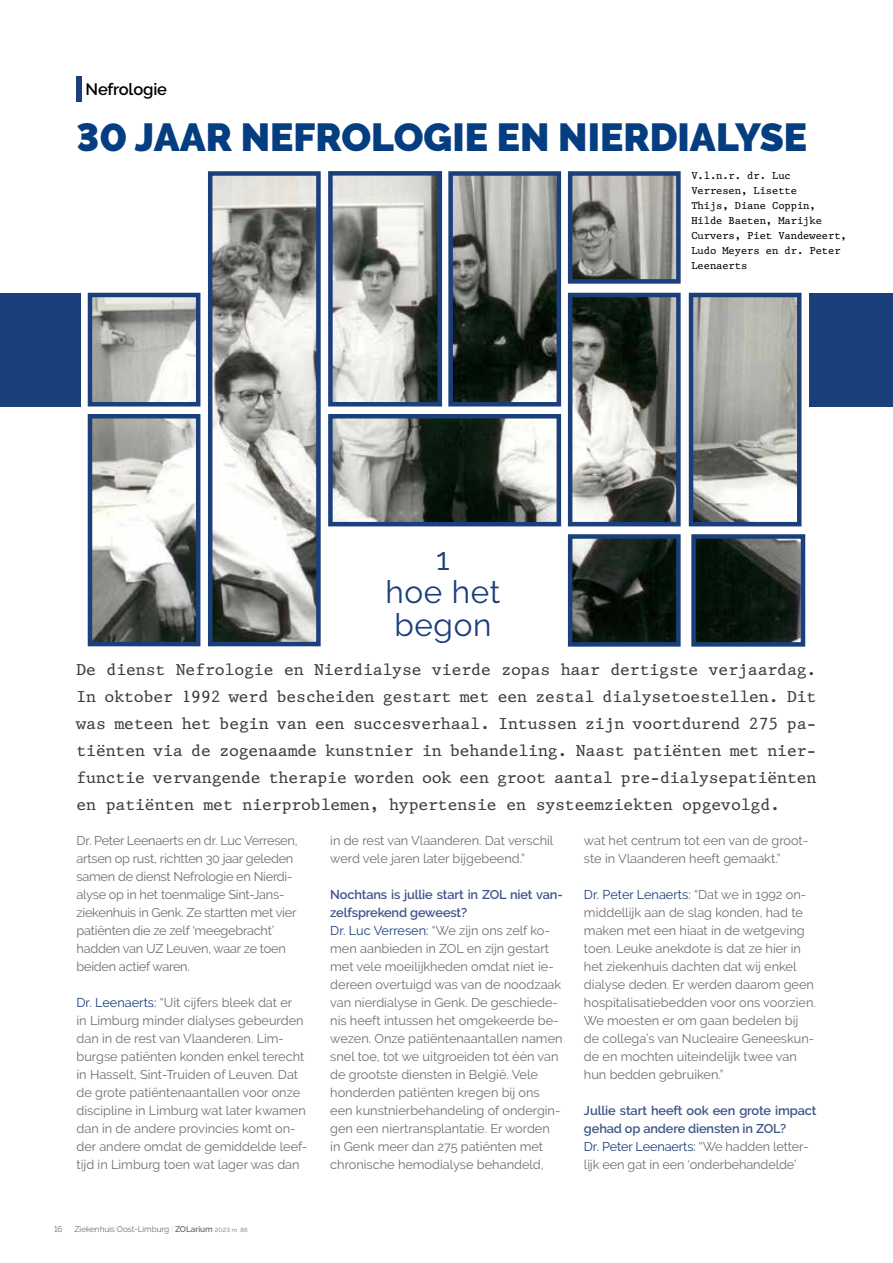
<style>
.page{position:relative;width:893px;height:1263px;background:#fff}
.page>*{position:absolute;margin:0;border:0;box-sizing:border-box;transform-origin:0 0}
.t1{font:900 39px "Raleway";color:#043d80}
.t2{font:31.5px/33px "Raleway";letter-spacing:.02em;color:#1a3f7a;text-align:center}
.t3{font:16.5px/27px "King";letter-spacing:-.01em;color:#3c3c3b;text-align:justify}
.t4{font:600 16.5px "Raleway";letter-spacing:-.01em;color:#000}
.t5{font:12.75px/18px "Raleway";color:#706f6f}
.t6{font:12.75px/18px "Raleway";letter-spacing:-.02em;color:#706f6f}
.t7{font:600 12.75px/18px "Raleway";letter-spacing:-.01em;color:#3e548b}
.t8{font:10.5px/15px "King";letter-spacing:-.01em;color:#000}
.t9{font:8.25px "Raleway";letter-spacing:-.01em;color:#706f6f}
.s1{color:#1a3f7a}
.s2{color:#e5e58d}
.s3{font-weight:600}
.s4{font-size:6px}
.s5{font-weight:600;color:#3e548b}
.s6{font-weight:400;color:#1a3f7a}
.s7{font-weight:400;color:#706f6f}
</style>
<div class="page">
<div style="left:0;top:293px;width:80px;height:113px;background:#1a3f7a"></div>
<div style="left:809px;top:293px;width:84px;height:113px;background:#1a3f7a"></div>
<div style="left:77px;top:77px;width:5px;height:25px;background:#1a3f7a"></div>
<img style="left:93px;top:298px;width:102px;height:103px">
<div style="left:88px;top:293px;width:112px;height:113px;border:4px solid #1a3f7a"></div>
<img style="left:93px;top:419px;width:102px;height:222px">
<div style="left:88px;top:414px;width:112px;height:232px;border:4px solid #1a3f7a"></div>
<img style="left:213px;top:176px;width:103px;height:465px">
<div style="left:208px;top:171px;width:113px;height:475px;border:4px solid #1a3f7a"></div>
<img style="left:333px;top:176px;width:104px;height:225px">
<div style="left:328px;top:171px;width:114px;height:235px;border:4px solid #1a3f7a"></div>
<img style="left:333px;top:419px;width:223px;height:102px">
<div style="left:328px;top:414px;width:233px;height:112px;border:4px solid #1a3f7a"></div>
<img style="left:696px;top:539px;width:104px;height:103px">
<div style="left:691px;top:534px;width:114px;height:113px;border:4px solid #1a3f7a"></div>
<img style="left:573px;top:539px;width:103px;height:103px">
<div style="left:568px;top:534px;width:113px;height:113px;border:4px solid #1a3f7a"></div>
<img style="left:573px;top:176px;width:103px;height:103px">
<div style="left:568px;top:171px;width:113px;height:113px;border:4px solid #1a3f7a"></div>
<img style="left:453px;top:176px;width:103px;height:225px">
<div style="left:448px;top:171px;width:113px;height:235px;border:4px solid #1a3f7a"></div>
<img style="left:573px;top:298px;width:103px;height:223px">
<div style="left:568px;top:293px;width:113px;height:233px;border:4px solid #1a3f7a"></div>
<img style="left:694px;top:298px;width:102px;height:223px">
<div style="left:689px;top:293px;width:112px;height:233px;border:4px solid #1a3f7a"></div>
<p class="t4" style="left:86px;top:80px;width:83px">Nefrologie</p>
<h1 class="t1" style="left:77px;top:115px;width:732px">30 JAAR NEFROLOGIE EN NIERDIALYSE</h1>
<h2 class="t2" style="left:386px;top:543px;width:116px">1<br>hoe het begon</h2>
<p class="t8" style="left:691px;top:168px;width:157px">V.l.n.r. dr. Luc<br>Verresen, Lisette<br>Thijs, Diane Coppin,<br>Hilde Baeten, Marijke<br>Curvers, Piet Vandeweert,<br>Ludo Meyers en dr. Peter<br>Leenaerts</p>
<p class="t3" style="left:77px;top:656px;width:741px">De dienst Nefrologie en Nierdialyse vierde zopas haar dertigste verjaardag.<br>In oktober 1992 werd bescheiden gestart met een zestal dialysetoestellen. Dit was meteen het begin van een succesverhaal. Intussen zijn voortdurend 275 pa&shy;tiënten via de zogenaamde kunstnier in behandeling. Naast patiënten met nier&shy;functie vervangende therapie worden ook een groot aantal pre-dialysepatiënten en patiënten met nierproblemen, hypertensie en systeemziekten opgevolgd.</p>
<p class="t6" style="left:77px;top:831px;width:223px">Dr. Peter Leenaerts en dr. Luc Verresen, artsen op rust, richtten 30 jaar geleden samen de dienst Nefrologie en Nierdi&shy;alyse op in het toenmalige Sint-Jans&shy;ziekenhuis in Genk. Ze startten met vier patiënten die ze zelf ‘meegebracht’ hadden van UZ Leuven, waar ze toen beiden actief waren.</p>
<p class="t5" style="left:77px;top:993px;width:232px"><span class="s1">Dr. Leenaerts:</span> “Uit cijfers bleek dat er<br>in Limburg minder dialyses gebeurden dan in de rest van Vlaanderen. Lim&shy;burgse patiënten konden enkel terecht in Hasselt, Sint-Truiden of Leuven. Dat de grote patiëntenaantallen voor onze discipline in Limburg wat later kwamen dan in de andere provincies komt on&shy;der andere omdat de gemiddelde leef&shy;tijd in Limburg toen wat lager was dan</p>
<p class="t9" style="left:54px;top:1224px;width:10px">16</p>
<p class="t9" style="left:75px;top:1224px;width:175px">Ziekenhuis Oost-Limburg <span class="s2">|</span> <span class="s3">ZOLarium</span> <span class="s4">2023 nr. 86</span></p>
<p class="t5" style="left:330px;top:831px;width:225px">in de rest van Vlaanderen. Dat verschil werd vele jaren later bijgebeend.”</p>
<p class="t5" style="left:330px;top:885px;width:234px"><span class="s5">Nochtans is jullie start in ZOL niet van&shy;zelfsprekend geweest?<br></span><span class="s1">Dr. Luc Verresen:</span> “We zijn ons zelf ko&shy;men aanbieden in ZOL en zijn gestart met vele moeilijkheden omdat niet ie&shy;dereen overtuigd was van de noodzaak van nierdialyse in Genk. De geschiede&shy;nis heeft intussen het omgekeerde be&shy;wezen. Onze patiëntenaantallen namen snel toe, tot we uitgroeiden tot één van de grootste diensten in België. Vele honderden patiënten kregen bij ons een kunstnierbehandeling of ondergin&shy;gen een niertransplantatie. Er worden in Genk meer dan 275 patiënten met chronische hemodialyse behandeld,</p>
<p class="t5" style="left:584px;top:831px;width:226px">wat het centrum tot een van de groot&shy;ste in Vlaanderen heeft gemaakt.”</p>
<p class="t5" style="left:584px;top:885px;width:233px"><span class="s1">Dr. Peter Lenaerts:</span> “Dat we in 1992 on&shy;middellijk aan de slag konden, had te maken met een hiaat in de wetgeving toen. Leuke anekdote is dat ze hier in het ziekenhuis dachten dat wij enkel dialyse deden. Er werden daarom geen hospitalisatiebedden voor ons voorzien.<br>We moesten er om gaan bedelen bij de collega’s van Nucleaire Geneeskun&shy;de en mochten uiteindelijk twee van hun bedden gebruiken.”</p>
<p class="t7" style="left:584px;top:1101px;width:234px">Jullie start heeft ook een grote impact gehad op andere diensten in ZOL?<br><span class="s6">Dr. Peter Leenaerts:</span> <span class="s7">“We hadden letter&shy;lijk een gat in een ‘onderbehandelde’</span></p>
</div>
